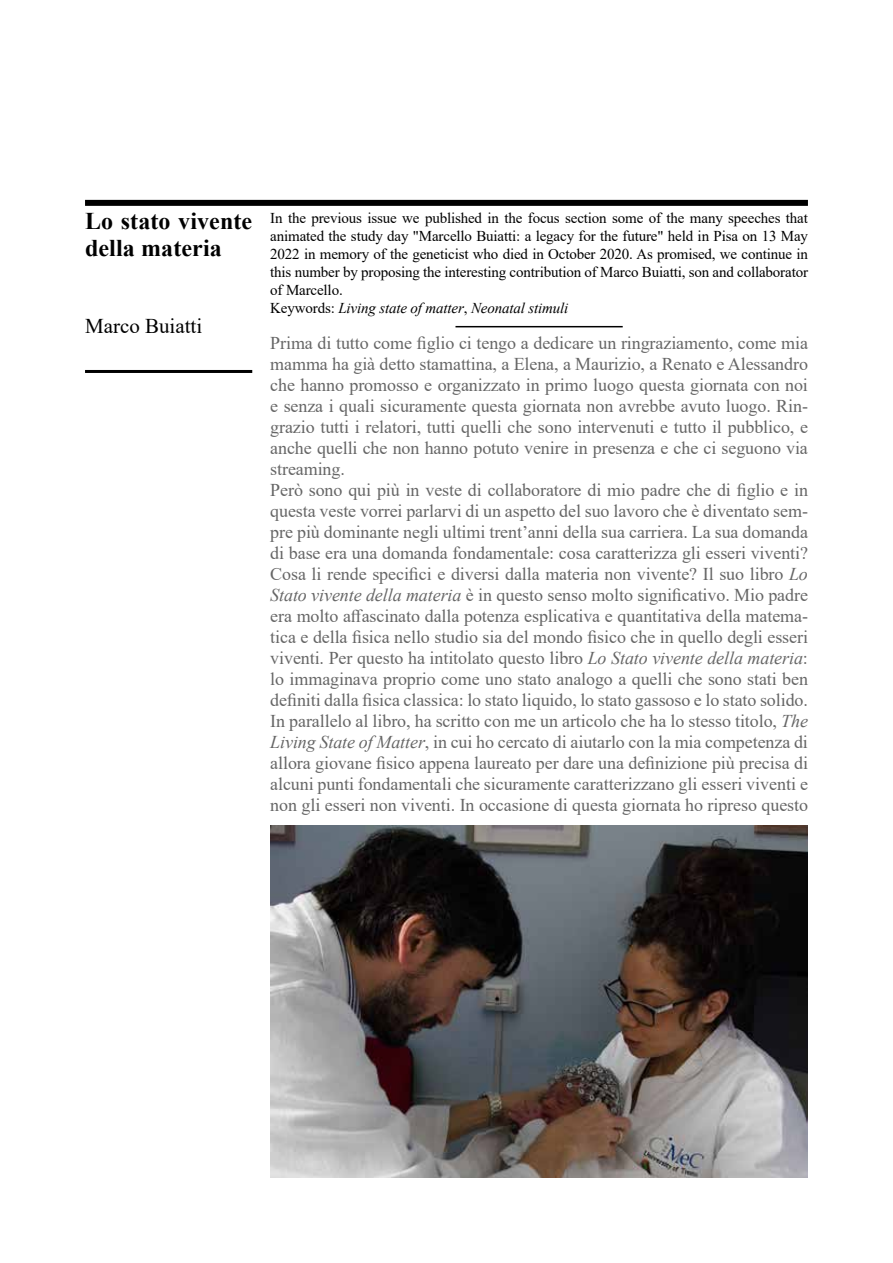
<style>
.page{position:relative;width:893px;height:1263px;background:#fff}
.page>*{position:absolute;margin:0;border:0;box-sizing:border-box;transform-origin:0 0}
.t1{font:700 24px/27px "Times New Roman";letter-spacing:.005em;color:#000}
.t2{font:21px "Times New Roman";color:#000}
.t3{font:18px/21px "Times New Roman";letter-spacing:-.005em;color:#666}
.t4{font:15px/18px "Times New Roman";letter-spacing:-.01em;color:#000}
.s1{font-style:italic}
</style>
<div class="page">
<div style="left:85px;top:200px;width:723px;height:6px;background:#000"></div>
<hr style="left:455px;top:326px;width:168px;height:1px;background:#000">
<hr style="left:85px;top:370px;width:167px;height:3px;background:#000">
<img style="left:270px;top:826px;width:538px;height:352px">
<h1 class="t1" style="left:85px;top:207px;width:169px">Lo stato vivente della materia</h1>
<p class="t2" style="left:85px;top:311px;width:119px">Marco Buiatti</p>
<p class="t4" style="left:270px;top:209px;width:539px">In the previous issue we published in the focus section some of the many speeches that animated the study day "Marcello Buiatti: a legacy for the future" held in Pisa on 13 May 2022 in memory of the geneticist who died in October 2020. As promised, we continue in this number by proposing the interesting contribution of Marco Buiatti, son and collaborator of Marcello.<br>Keywords: <span class="s1">Living state of matter</span>, <span class="s1">Neonatal stimuli</span></p>
<p class="t3" style="left:270px;top:332px;width:539px">Prima di tutto come figlio ci tengo a dedicare un ringraziamento, come mia mamma ha già detto stamattina, a Elena, a Maurizio, a Renato e Alessandro che hanno promosso e organizzato in primo luogo questa giornata con noi e senza i quali sicuramente questa giornata non avrebbe avuto luogo. Rin&shy;grazio tutti i relatori, tutti quelli che sono intervenuti e tutto il pubblico, e anche quelli che non hanno potuto venire in presenza e che ci seguono via streaming.<br>Però sono qui più in veste di collaboratore di mio padre che di figlio e in questa veste vorrei parlarvi di un aspetto del suo lavoro che è diventato sem&shy;pre più dominante negli ultimi trent’anni della sua carriera. La sua domanda di base era una domanda fondamentale: cosa caratterizza gli esseri viventi?<br>Cosa li rende specifici e diversi dalla materia non vivente? Il suo libro <span class="s1">Lo Stato vivente della materia</span> è in questo senso molto significativo. Mio padre era molto affascinato dalla potenza esplicativa e quantitativa della matema&shy;tica e della fisica nello studio sia del mondo fisico che in quello degli esseri viventi. Per questo ha intitolato questo libro <span class="s1">Lo Stato vivente della materia</span>: lo immaginava proprio come uno stato analogo a quelli che sono stati ben definiti dalla fisica classica: lo stato liquido, lo stato gassoso e lo stato solido.<br>In parallelo al libro, ha scritto con me un articolo che ha lo stesso titolo, <span class="s1">The Living State of Matter</span>, in cui ho cercato di aiutarlo con la mia competenza di allora giovane fisico appena laureato per dare una definizione più precisa di alcuni punti fondamentali che sicuramente caratterizzano gli esseri viventi e non gli esseri non viventi. In occasione di questa giornata ho ripreso questo</p>
</div>
